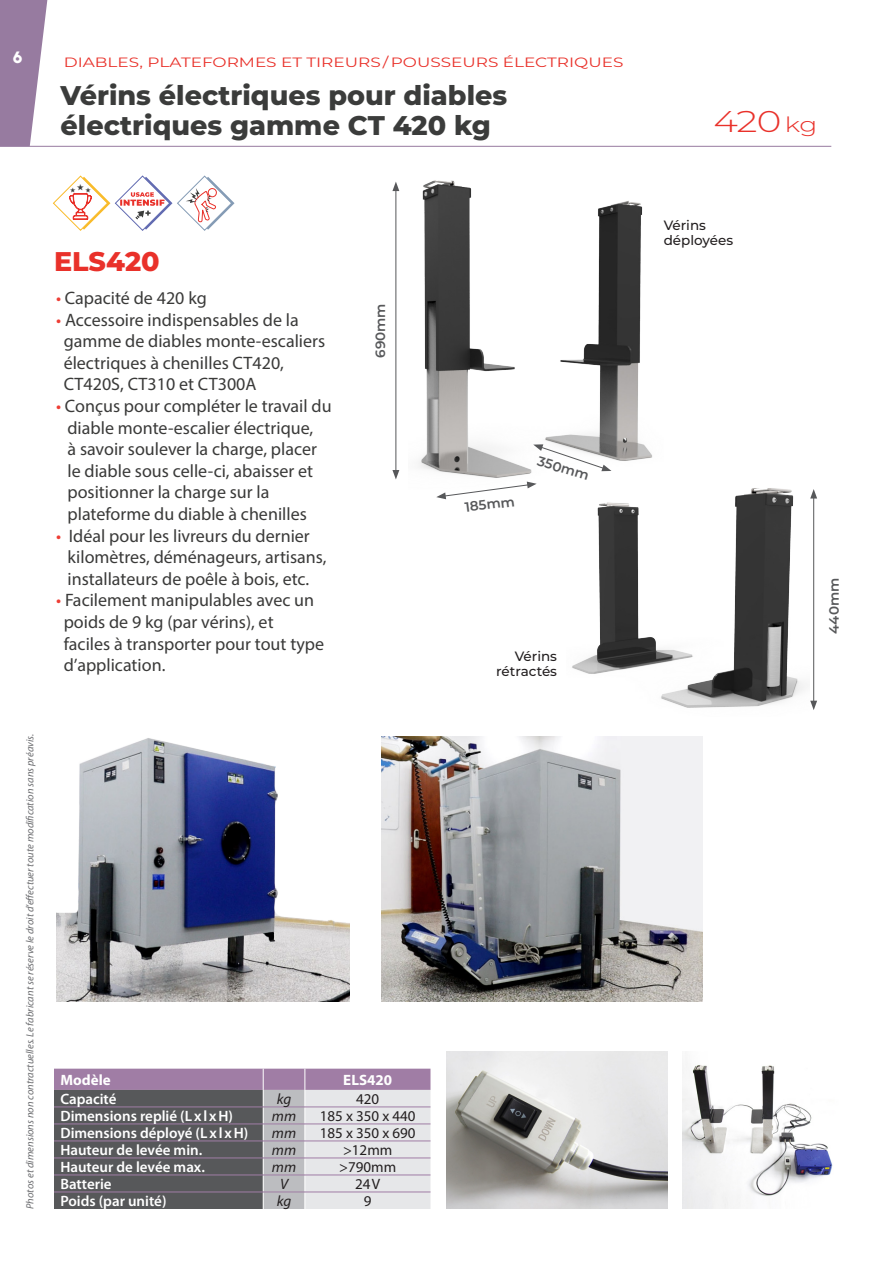
<style>
.page{position:relative;width:893px;height:1263px;background:#fff}
.page>*{position:absolute;margin:0;border:0;box-sizing:border-box;transform-origin:0 0}
.Ref_Titre{font:300 30px "Montserrat";color:#e9312a;scale:1.25 1}
.Designation{font:800 27px/30px "Montserrat";color:#3b3c3b}
.Ref_Titre-2{font:800 27px "Montserrat";color:#e9312a}
.Texte_Avantages{font:18px "Myriad Pro";color:#3a3a39}
.t1{font:600 15px "Myriad Pro";color:#fff}
.t2{font:15px "Myriad Pro";color:#231f20}
.t3{font:italic 15px "Myriad Pro";color:#231f20}
.t4{font:700 15px "Myriad Pro";color:#fff}
.Titre_chapitre{font:800 15px "TYPOGRAPHPRO";color:#fff}
.t5{font:13.5px "Montserrat";color:#e9312a;scale:1.25 1}
.Option_texte{font:500 13.5px/15px "Montserrat";color:#231f20}
.Mesures{font:600 13.5px "Montserrat";color:#57585a}
.t6{font:italic 10.5px "Myriad Pro";color:#6c6d70}
.s1{color:#ee3e35}
.s2{font-size:21px}
</style>
<div class="page">
<svg style="left:0;top:0;width:47px;height:146px"></svg>
<hr style="left:0;top:146px;width:831px;height:1px;background:#977ba0">
<svg style="left:54px;top:1069px;width:376px;height:140px;background:#948e97"></svg>
<hr style="left:54px;top:1106px;width:209px;height:1px;background:#a07da5">
<hr style="left:263px;top:1106px;width:42px;height:1px;background:#a07da5">
<hr style="left:305px;top:1106px;width:125px;height:1px;background:#a07da5">
<hr style="left:54px;top:1123px;width:209px;height:1px;background:#a07da5">
<hr style="left:263px;top:1123px;width:42px;height:1px;background:#a07da5">
<hr style="left:305px;top:1123px;width:125px;height:1px;background:#a07da5">
<hr style="left:54px;top:1140px;width:209px;height:1px;background:#a07da5">
<hr style="left:263px;top:1140px;width:42px;height:1px;background:#a07da5">
<hr style="left:305px;top:1140px;width:125px;height:1px;background:#a07da5">
<hr style="left:54px;top:1157px;width:209px;height:1px;background:#a07da5">
<hr style="left:263px;top:1157px;width:42px;height:1px;background:#a07da5">
<hr style="left:305px;top:1157px;width:125px;height:1px;background:#a07da5">
<hr style="left:54px;top:1174px;width:209px;height:1px;background:#a07da5">
<hr style="left:263px;top:1174px;width:42px;height:1px;background:#a07da5">
<hr style="left:305px;top:1174px;width:125px;height:1px;background:#a07da5">
<hr style="left:54px;top:1191px;width:209px;height:1px;background:#a07da5">
<hr style="left:263px;top:1191px;width:42px;height:1px;background:#a07da5">
<hr style="left:305px;top:1191px;width:125px;height:1px;background:#a07da5">
<img style="left:56px;top:738px;width:294px;height:263px">
<img style="left:572px;top:488px;width:233px;height:220px">
<img style="left:418px;top:180px;width:246px;height:310px">
<img style="left:446px;top:1052px;width:221px;height:157px">
<img style="left:381px;top:736px;width:322px;height:265px">
<hr style="left:395px;top:189px;width:1px;height:283px;background:#57585a">
<svg style="left:392px;top:470px;width:7px;height:9px"></svg>
<svg style="left:392px;top:182px;width:7px;height:9px"></svg>
<svg style="left:436px;top:482px;width:101px;height:17px"></svg>
<svg style="left:533px;top:444px;width:78px;height:27px"></svg>
<hr style="left:813px;top:496px;width:1px;height:207px;background:#57585a">
<svg style="left:810px;top:701px;width:7px;height:9px"></svg>
<svg style="left:810px;top:489px;width:7px;height:9px"></svg>
<img style="left:682px;top:1065px;width:151px;height:144px">
<svg style="left:53px;top:175px;width:182px;height:56px"></svg>
<p class="Titre_chapitre" style="left:13px;top:46px;width:12px">6</p>
<p class="t5" style="left:64px;top:53px;width:449px">DIABLES, PLATEFORMES ET TIREURS / POUSSEURS ÉLECTRIQUES</p>
<p class="Designation" style="left:61px;top:79px;width:448px">Vérins électriques pour diables électriques gamme CT 420 kg</p>
<p class="Ref_Titre-2" style="left:54px;top:242px;width:107px">ELS420</p>
<p class="Texte_Avantages" style="left:56px;top:287px;width:152px"><span class="s1">•</span> Capacité de 420 kg</p>
<p class="Texte_Avantages" style="left:56px;top:308px;width:244px"><span class="s1">•</span> Accessoire indispensables de la</p>
<p class="Texte_Avantages" style="left:64px;top:330px;width:263px">gamme de diables monte-escaliers</p>
<p class="Texte_Avantages" style="left:64px;top:352px;width:222px">électriques à chenilles CT420,</p>
<p class="Texte_Avantages" style="left:64px;top:373px;width:194px">CT420S, CT310 et CT300A</p>
<p class="Texte_Avantages" style="left:56px;top:395px;width:277px"><span class="s1">•</span> Conçus pour compléter le travail du</p>
<p class="Texte_Avantages" style="left:68px;top:416px;width:247px">diable monte-escalier électrique,</p>
<p class="Texte_Avantages" style="left:68px;top:438px;width:251px">à savoir soulever la charge, placer</p>
<p class="Texte_Avantages" style="left:68px;top:460px;width:247px">le diable sous celle-ci, abaisser et</p>
<p class="Texte_Avantages" style="left:68px;top:481px;width:203px">positionner la charge sur la</p>
<p class="Texte_Avantages" style="left:68px;top:503px;width:241px">plateforme du diable à chenilles</p>
<p class="Texte_Avantages" style="left:56px;top:524px;width:255px"><span class="s1">•</span> Idéal pour les livreurs du dernier</p>
<p class="Texte_Avantages" style="left:68px;top:546px;width:261px">kilomètres, déménageurs, artisans,</p>
<p class="Texte_Avantages" style="left:68px;top:568px;width:243px">installateurs de poêle à bois, etc.</p>
<p class="Texte_Avantages" style="left:56px;top:589px;width:260px"><span class="s1">•</span> Facilement manipulables avec un</p>
<p class="Texte_Avantages" style="left:64px;top:611px;width:211px">poids de 9 kg (par vérins), et</p>
<p class="Texte_Avantages" style="left:64px;top:632px;width:262px">faciles à transporter pour tout type</p>
<p class="Texte_Avantages" style="left:64px;top:654px;width:103px">d’application.</p>
<p class="Mesures" style="left:371px;top:358px;width:56px;rotate:-90deg">690mm</p>
<p class="t6" style="left:23px;top:1209px;width:477px;rotate:-90deg">Photos et dimensions non contractuelles. Le fabricant se réserve le droit d’effectuer toute modification sans préavis.</p>
<p class="t4" style="left:60px;top:1070px;width:52px">Modèle</p>
<p class="t4" style="left:343px;top:1070px;width:50px">ELS420</p>
<p class="t1" style="left:60px;top:1089px;width:58px">Capacité</p>
<p class="t3" style="left:277px;top:1090px;width:16px">kg</p>
<p class="t2" style="left:356px;top:1090px;width:25px">420</p>
<p class="t1" style="left:60px;top:1106px;width:174px">Dimensions replié (L x l xH)</p>
<p class="t3" style="left:272px;top:1107px;width:26px">mm</p>
<p class="t2" style="left:320px;top:1107px;width:97px">185 x 350 x 440</p>
<p class="t1" style="left:60px;top:1123px;width:189px">Dimensions déployé (L x l xH)</p>
<p class="t3" style="left:272px;top:1124px;width:26px">mm</p>
<p class="t2" style="left:320px;top:1124px;width:97px">185 x 350 x 690</p>
<p class="t1" style="left:60px;top:1140px;width:143px">Hauteur de levée min.</p>
<p class="t3" style="left:272px;top:1141px;width:26px">mm</p>
<p class="t2" style="left:343px;top:1141px;width:51px">&gt;12mm</p>
<p class="t1" style="left:60px;top:1157px;width:146px">Hauteur de levée max.</p>
<p class="t3" style="left:272px;top:1158px;width:26px">mm</p>
<p class="t2" style="left:339px;top:1158px;width:59px">&gt;790mm</p>
<p class="t1" style="left:60px;top:1174px;width:53px">Batterie</p>
<p class="t3" style="left:280px;top:1175px;width:10px">V</p>
<p class="t2" style="left:355px;top:1175px;width:27px">24V</p>
<p class="t1" style="left:60px;top:1191px;width:108px">Poids (par unité)</p>
<p class="t3" style="left:277px;top:1192px;width:16px">kg</p>
<p class="t2" style="left:364px;top:1192px;width:9px">9</p>
<p class="Mesures" style="left:464px;top:498px;width:52px;rotate:-7deg">185mm</p>
<p class="Mesures" style="left:541px;top:451px;width:55px;rotate:17deg">350mm</p>
<p class="Option_texte" style="left:515px;top:648px;width:44px">Vérins</p>
<p class="Option_texte" style="left:496px;top:663px;width:62px">rétractés</p>
<p class="Ref_Titre" style="left:714px;top:101px;width:85px">420 <span class="s2">kg</span></p>
<p class="Option_texte" style="left:664px;top:217px;width:71px">Vérins déployées</p>
<p class="Mesures" style="left:824px;top:634px;width:57px;rotate:-90deg">440mm</p>
</div>
